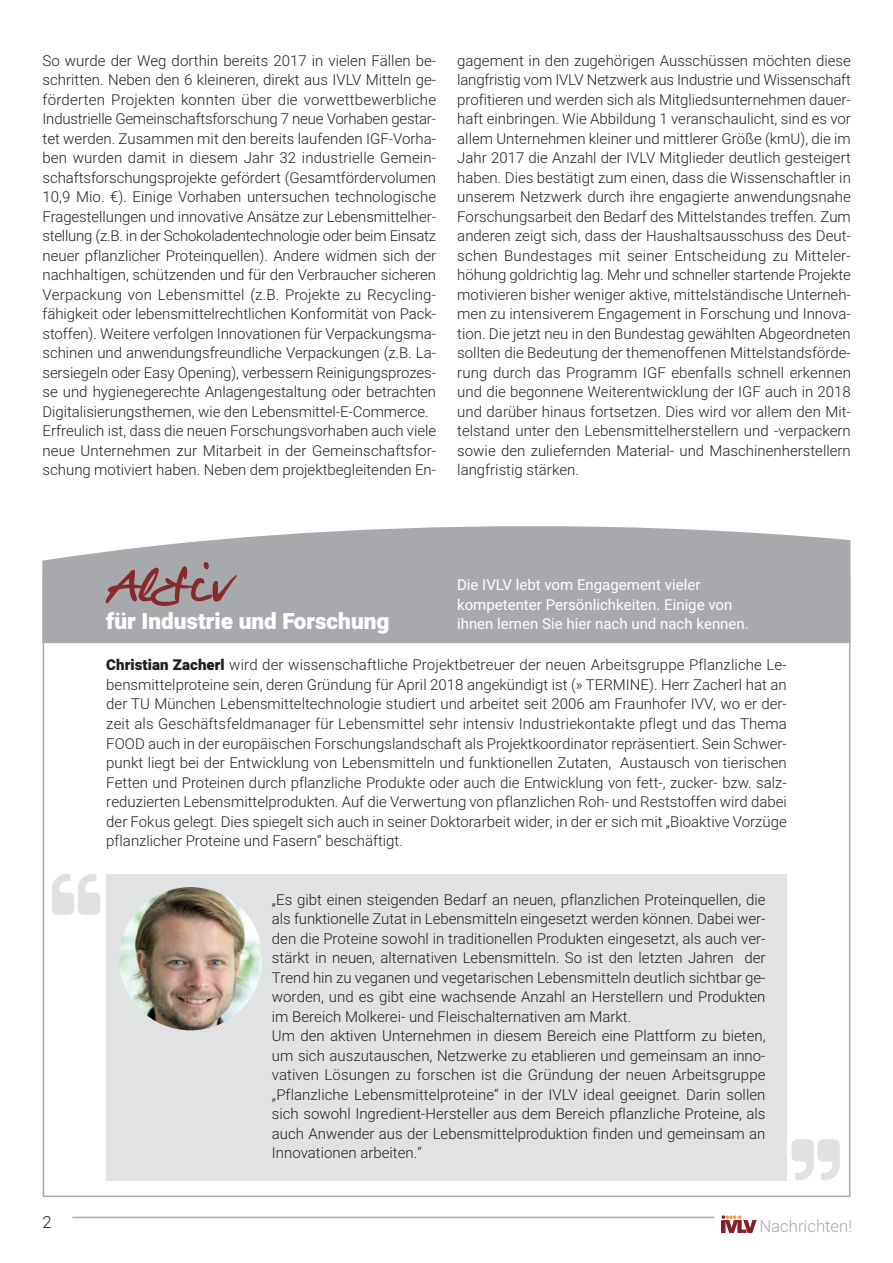
<style>
.page{position:relative;width:893px;height:1263px;background:#fff}
.page>*{position:absolute;margin:0;border:0;box-sizing:border-box;transform-origin:0 0}
.t1{font:53.85px "Alec Handwriting";color:#88292c}
.t2{font:900 22.5px "Heebo";color:#fff}
.t3{font:300 16.65px "Heebo";color:#a8a9ad}
.t4{font:300 16.65px "Heebo";color:#231f20}
.t5{font:300 15px/19.5px "Heebo";color:#231f20}
.t6{font:15px/19.5px "Heebo";color:#fff}
.s1{font-weight:900}
</style>
<div class="page">
<svg style="left:42px;top:526px;width:808px;height:117px;background:#aeafb3"></svg>
<div style="left:106px;top:874px;width:681px;height:306px;background:#e1e2e4"></div>
<hr style="left:72px;top:1217px;width:642px;height:1px;background:#a8a9ad">
<svg style="left:722px;top:1215px;width:34px;height:17px"></svg>
<svg style="left:791px;top:1139px;width:49px;height:41px"></svg>
<svg style="left:52px;top:874px;width:48px;height:41px"></svg>
<img style="left:119px;top:887px;width:143px;height:143px;border-radius:50%">
<p class="t5" style="left:43px;top:52px;width:395px">So wurde der Weg dorthin bereits 2017 in vielen Fällen be&shy;schritten. Neben den 6 kleineren, direkt aus IVLV Mitteln ge&shy;förderten Projekten konnten über die vorwettbewerbliche Indus trielle Gemeinschaftsforschung 7 neue Vorhaben gestar - tet werden. Zusammen mit den bereits laufenden IGF-Vorha&shy;ben wurden damit in diesem Jahr 32 industrielle Gemein&shy;schaftsforschungsprojekte gefördert (Gesamtfördervolumen 10,9 Mio. €). Einige Vorhaben untersuchen technologische Fragestellungen und innovative Ansätze zur Lebensmittelher&shy;stellung (z.B. in der Schokoladentechnologie oder beim Einsatz neuer pflanzlicher Proteinquellen). Andere widmen sich der nachhaltigen, schützenden und für den Verbraucher sicheren Verpackung von Lebensmittel (z.B. Projekte zu Recycling - fähigkeit oder lebens mittelrechtlichen Konformität von Pack&shy;stoffen). Weitere verfolgen Innovationen für Verpackungsma&shy;schinen und anwendungsfreundliche Verpackungen (z.B. La&shy;sersiegeln oder Easy Opening), verbessern Reinigungsprozes&shy;se und hygienegerechte Anlagengestaltung oder betrachten Digitalisierungsthemen, wie den Lebensmittel-E-Commerce.<br>Erfreulich ist, dass die neuen Forschungsvorhaben auch viele neue Unternehmen zur Mitarbeit in der Gemeinschaftsfor&shy;schung motiviert haben. Neben dem projektbegleitenden En-</p>
<p class="t5" style="left:457px;top:52px;width:395px;text-align:justify">gagement in den zugehörigen Ausschüssen möchten diese langfristig vom IVLV Netzwerk aus Industrie und Wissenschaft profitieren und werden sich als Mitgliedsunternehmen dauer - haft einbringen. Wie Abbildung 1 veranschaulicht, sind es vor allem Unternehmen kleiner und mittlerer Größe (kmU), die im Jahr 2017 die Anzahl der IVLV Mitglieder deutlich gesteigert haben. Dies bestätigt zum einen, dass die Wissenschaftler in unserem Netzwerk durch ihre engagierte anwendungsnahe Forschungsarbeit den Bedarf des Mittelstandes treffen. Zum anderen zeigt sich, dass der Haushaltsausschuss des Deut&shy;schen Bundestages mit seiner Entscheidung zu Mitteler - höhung goldrichtig lag. Mehr und schneller startende Projekte motivieren bisher weniger aktive, mittelständische Unterneh&shy;men zu intensiverem Engagement in Forschung und Innova&shy;tion. Die jetzt neu in den Bundestag gewählten Abgeordneten sollten die Bedeutung der themenoffenen Mittelstandsförde&shy;rung durch das Programm IGF ebenfalls schnell erkennen und die begonnene Weiterentwicklung der IGF auch in 2018 und darüber hinaus fortsetzen. Dies wird vor allem den Mit&shy;telstand unter den Lebensmittelherstellern und -verpackern sowie den zuliefernden Material- und Maschinenherstellern langfristig stärken.</p>
<h1 class="t1" style="left:106px;top:569px;width:126px">Aktiv</h1>
<h2 class="t2" style="left:106px;top:612px;width:285px">für Industrie und Forschung</h2>
<p class="t6" style="left:457px;top:576px;width:293px">Die IVLV lebt vom Engagement vieler kompeten ter Persönlichkeiten. Einige von ihnen lernen Sie hier nach und nach kennen.</p>
<p class="t5" style="left:106px;top:657px;width:682px;text-align:justify"><span class="s1">Christian Zacherl</span> wird der wissenschaftliche Projektbetreuer der neuen Arbeitsgruppe Pflanzliche Le&shy;bensmittelproteine sein, deren Gründung für April 2018 angekündigt ist (» TERMINE). Herr Zacherl hat an der TU München Lebensmitteltechnologie studiert und arbeitet seit 2006 am Fraunhofer IVV, wo er der&shy;zeit als Geschäftsfeldmanager für Lebensmittel sehr intensiv Industriekontakte pflegt und das Thema FOOD auch in der europäischen Forschungslandschaft als Projektkoordinator repräsentiert. Sein Schwer&shy;punkt liegt bei der Entwicklung von Lebensmitteln und funktionellen Zutaten, Austausch von tierischen Fetten und Proteinen durch pflanzliche Produkte oder auch die Entwicklung von fett-, zucker- bzw. salz - reduzierten Lebensmittelprodukten. Auf die Verwertung von pflanzlichen Roh- und Reststoffen wird dabei der Fokus gelegt. Dies spiegelt sich auch in seiner Doktorarbeit wider, in der er sich mit „Bioaktive Vorzüge pflanzlicher Proteine und Fasern“ beschäftigt.</p>
<p class="t5" style="left:272px;top:891px;width:495px">„Es gibt einen steigenden Bedarf an neuen, pflanzlichen Proteinquellen, die als funktionelle Zutat in Lebensmitteln eingesetzt werden können. Dabei wer&shy;den die Proteine sowohl in traditionellen Produkten eingesetzt, als auch ver&shy;stärkt in neuen, alternativen Lebensmitteln. So ist den letzten Jahren der Trend hin zu veganen und vegetarischen Lebensmitteln deutlich sichtbar ge&shy;worden, und es gibt eine wachsende Anzahl an Herstellern und Produkten im Bereich Molkerei- und Fleischalternativen am Markt.<br>Um den aktiven Unternehmen in diesem Bereich eine Plattform zu bieten, um sich auszutauschen, Netzwerke zu etablieren und gemeinsam an inno&shy;vativen Lösungen zu forschen ist die Gründung der neuen Arbeitsgruppe „Pflanzliche Lebensmittelproteine“ in der IVLV ideal geeignet. Darin sollen sich sowohl Ingredient-Hersteller aus dem Bereich pflanzliche Proteine, als auch Anwender aus der Lebensmittelproduktion finden und gemeinsam an Innovationen arbeiten.“</p>
<p class="t4" style="left:42px;top:1215px;width:11px">2</p>
<p class="t3" style="left:759px;top:1220px;width:94px">Nachrichten!</p>
</div>
